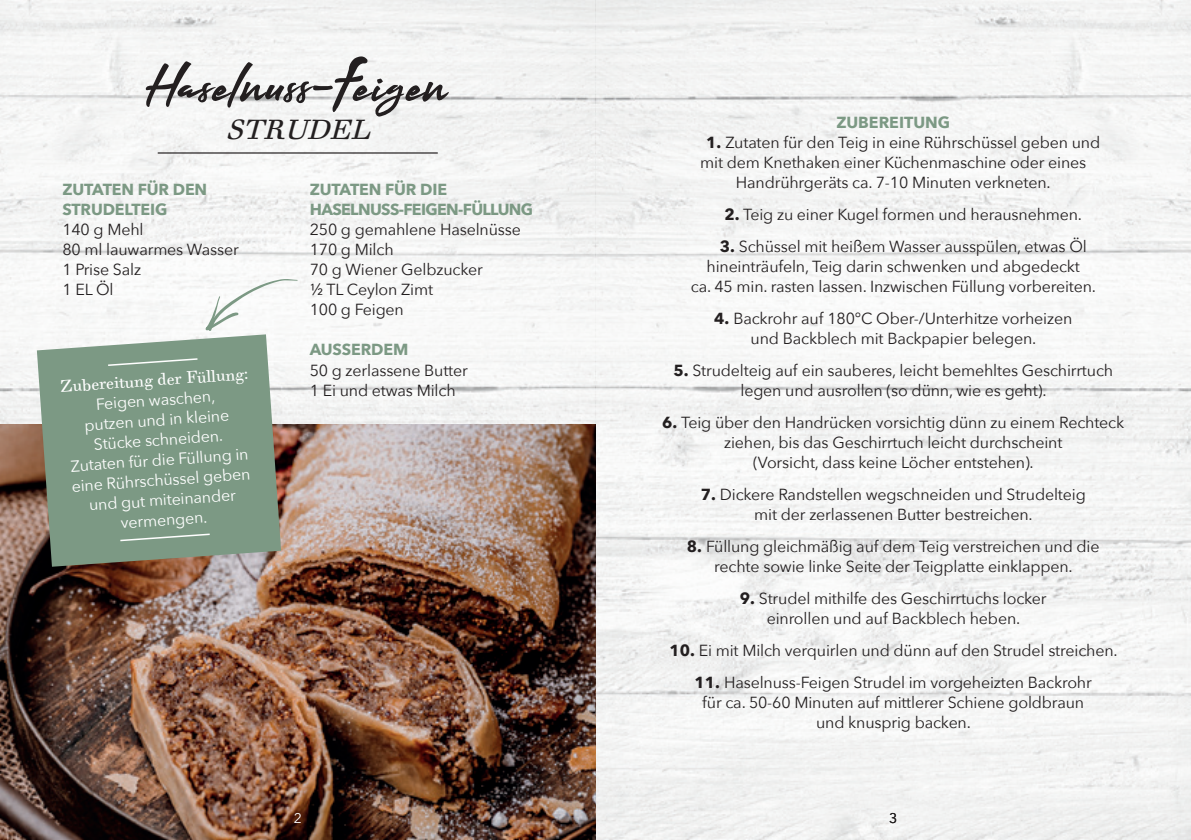
<style>
.page{position:relative;width:1191px;height:840px;background:#fff}
.page>*{position:absolute;margin:0;border:0;box-sizing:border-box;transform-origin:0 0}
.t1{font:50.4px "Arkipelago";color:#231f20}
.t2{font:italic 26.4px "Walbaum Text Pro";color:#231f20}
.t3{font:16px/20px "Avenir Next";letter-spacing:-.01em;color:#231f20;text-align:center}
.t4{font:16px/20px "Avenir Next";color:#fff;text-align:center}
.t5{font:700 16px/20px "Avenir Next";letter-spacing:-.01em;color:#7c9984}
.t6{font:700 16px/20px "Avenir Next";letter-spacing:-.04em;color:#7c9984}
.t7{font:16px "Walbaum Text Pro";color:#fff}
.t8{font:14px "Avenir Next";color:#231f20}
.t9{font:14px "Avenir Next";color:#fff}
.s1{font-weight:700}
</style>
<div class="page">
<img style="left:0;top:0;width:1191px;height:839px">
<img style="left:0;top:424px;width:595px;height:415px">
<svg style="left:36px;top:333px;width:246px;height:234px"></svg>
<hr style="left:158px;top:152px;width:280px;height:1px;background:#231f20">
<svg style="left:205px;top:279px;width:93px;height:52px"></svg>
<h1 class="t1" style="left:148px;top:53px;width:302px">Haselnuss-Feigen</h1>
<h2 class="t2" style="left:226px;top:114px;width:154px">STRUDEL</h2>
<p class="t5" style="left:62px;top:179px;width:146px">ZUTATEN FÜR DEN<br>STRUDELTEIG</p>
<p class="t3" style="left:62px;top:219px;width:178px;text-align:left">140 g Mehl<br>80 ml lauwarmes Wasser<br>1 Prise Salz<br>1 EL Öl</p>
<p class="t7" style="left:59px;top:377px;width:190px;rotate:-4deg">Zubereitung der Füllung:</p>
<p class="t4" style="left:65px;top:395px;width:180px;rotate:-4deg">Feigen waschen,<br>putzen und in kleine<br>Stücke schneiden.<br>Zutaten für die Füllung in eine Rührschüssel geben und gut miteinander vermengen.</p>
<p class="t6" style="left:310px;top:179px;width:225px">ZUTATEN FÜR DIE<br>HASELNUSS-FEIGEN-FÜLLUNG</p>
<p class="t3" style="left:310px;top:219px;width:213px;text-align:left">250 g gemahlene Haselnüsse<br>170 g Milch<br>70 g Wiener Gelbzucker<br>½ TL Ceylon Zimt<br>100 g Feigen</p>
<p class="t5" style="left:310px;top:339px;width:100px">AUSSERDEM</p>
<p class="t3" style="left:310px;top:359px;width:160px;text-align:left">50 g zerlassene Butter<br>1 Ei und etwas Milch</p>
<p class="t9" style="left:294px;top:805px;width:10px">2</p>
<p class="t5" style="left:836px;top:112px;width:115px">ZUBEREITUNG</p>
<p class="t3" style="left:706px;top:131px;width:395px"><span class="s1">1.</span> Zutaten für den Teig in eine Rührschüssel geben und</p>
<p class="t3" style="left:700px;top:151px;width:387px">mit dem Knethaken einer Küchenmaschine oder eines</p>
<p class="t3" style="left:736px;top:171px;width:316px">Handrührgeräts ca. 7-10 Minuten verkneten.</p>
<p class="t3" style="left:724px;top:203px;width:359px"><span class="s1">2.</span> Teig zu einer Kugel formen und herausnehmen.</p>
<p class="t3" style="left:719px;top:235px;width:369px"><span class="s1">3.</span> Schüssel mit heißem Wasser ausspülen, etwas Öl</p>
<p class="t3" style="left:706px;top:255px;width:375px">hineinträufeln, Teig darin schwenken und abgedeckt</p>
<p class="t3" style="left:691px;top:275px;width:407px">ca. 45 min. rasten lassen. Inzwischen Füllung vorbereiten.</p>
<p class="t3" style="left:714px;top:307px;width:359px"><span class="s1">4.</span> Backrohr auf 180°C Ober-/Unterhitze vorheizen und Backblech mit Backpapier belegen.</p>
<p class="t3" style="left:673px;top:359px;width:441px"><span class="s1">5.</span> Strudelteig auf ein sauberes, leicht bemehltes Geschirrtuch legen und ausrollen (so dünn, wie es geht).</p>
<p class="t3" style="left:662px;top:411px;width:463px"><span class="s1">6.</span> Teig über den Handrücken vorsichtig dünn zu einem Rechteck ziehen, bis das Geschirrtuch leicht durchscheint<br>(Vorsicht, dass keine Löcher entstehen).</p>
<p class="t3" style="left:700px;top:483px;width:386px"><span class="s1">7.</span> Dickere Randstellen wegschneiden und Strudelteig mit der zerlassenen Butter bestreichen.</p>
<p class="t3" style="left:687px;top:535px;width:414px"><span class="s1">8.</span> Füllung gleichmäßig auf dem Teig verstreichen und die rechte sowie linke Seite der Teigplatte einklappen.</p>
<p class="t3" style="left:740px;top:587px;width:308px"><span class="s1">9.</span> Strudel mithilfe des Geschirrtuchs locker einrollen und auf Backblech heben.</p>
<p class="t3" style="left:669px;top:639px;width:450px"><span class="s1">10.</span> Ei mit Milch verquirlen und dünn auf den Strudel streichen.</p>
<p class="t3" style="left:694px;top:671px;width:399px"><span class="s1">11.</span> Haselnuss-Feigen Strudel im vorgeheizten Backrohr für ca. 50-60 Minuten auf mittlerer Schiene goldbraun und knusprig backen.</p>
<p class="t8" style="left:889px;top:805px;width:10px">3</p>
</div>
